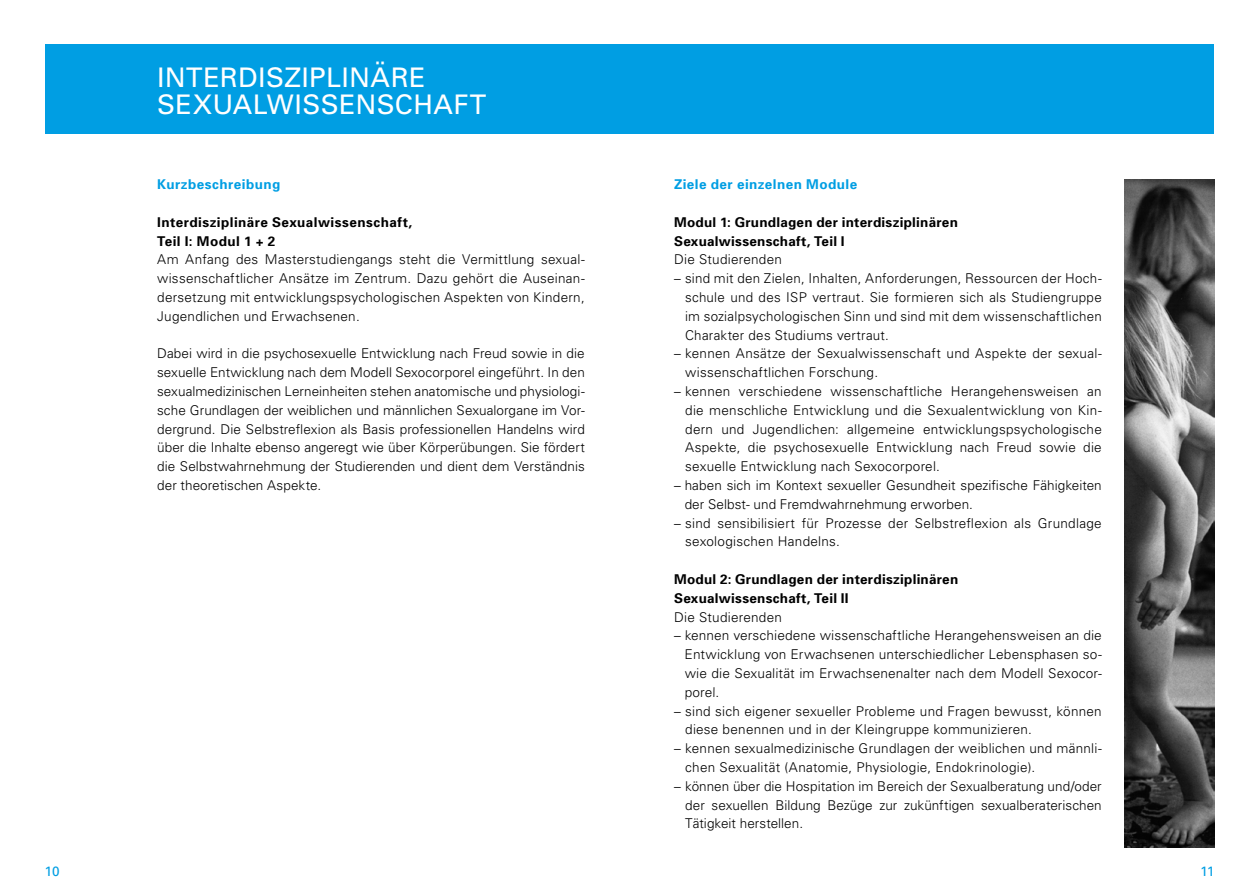
<style>
.page{position:relative;width:1259px;height:893px;background:#fff}
.page>*{position:absolute;margin:0;border:0;box-sizing:border-box;transform-origin:0 0}
.t1{font:27px/27px "Univers";letter-spacing:.015em;color:#fff}
.t2{font:300 13.5px/18.8px "Univers";letter-spacing:.015em;color:#000;text-align:justify}
.t3{font:700 13.5px/18.8px "Univers";letter-spacing:.02em;color:#000}
.t4{font:700 13.5px "Univers";letter-spacing:.035em;color:#009ee3}
.t5{font:13.5px "Univers";color:#009ee3}
</style>
<div class="page">
<div style="left:45px;top:45px;width:584px;height:89px;background:#009ee3"></div>
<div style="left:629px;top:45px;width:585px;height:89px;background:#009ee3"></div>
<img style="left:1124px;top:179px;width:90px;height:668px">
<h1 class="t1" style="left:157px;top:63px;width:331px">INTERDISZIPLINÄRE<br>SEXUALWISSENSCHAFT</h1>
<p class="t4" style="left:157px;top:176px;width:125px">Kurzbeschreibung</p>
<p class="t3" style="left:157px;top:212px;width:256px">Interdisziplinäre Sexualwissenschaft,<br>Teil I: Modul 1 + 2</p>
<p class="t2" style="left:157px;top:250px;width:429px">Am Anfang des Masterstudiengangs steht die Vermittlung sexual&shy;wissenschaftlicher Ansätze im Zentrum. Dazu gehört die Auseinan&shy;dersetzung mit entwicklungspsychologischen Aspekten von Kindern, Jugendlichen und Erwachsenen.</p>
<p class="t2" style="left:157px;top:344px;width:429px">Dabei wird in die psychosexuelle Entwicklung nach Freud sowie in die sexuelle Entwicklung nach dem Modell Sexocorporel eingeführt. In den sexualmedizinischen Lerneinheiten stehen anatomische und physiologi&shy;sche Grundlagen der weiblichen und männlichen Sexualorgane im Vor&shy;dergrund. Die Selbstreflexion als Basis professionellen Handelns wird über die Inhalte ebenso angeregt wie über Körperübungen. Sie fördert die Selbstwahrnehmung der Studierenden und dient dem Verständnis der theoretischen Aspekte.</p>
<p class="t4" style="left:674px;top:176px;width:185px">Ziele der einzelnen Module</p>
<p class="t3" style="left:674px;top:212px;width:285px">Modul 1: Grundlagen der interdisziplinären<br>Sexualwissenschaft, Teil I</p>
<p class="t2" style="left:674px;top:250px;width:109px">Die Studierenden</p>
<p class="t2" style="left:685px;top:269px;width:418px;text-indent:-11px">– sind mit den Zielen, Inhalten, Anforderungen, Ressourcen der Hoch&shy;schule und des ISP vertraut. Sie formieren sich als Studiengruppe im sozialpsychologischen Sinn und sind mit dem wissenschaftlichen Charakter des Studiums vertraut.</p>
<p class="t2" style="left:685px;top:344px;width:418px;text-indent:-11px">– kennen Ansätze der Sexualwissenschaft und Aspekte der sexual&shy;wissenschaftlichen Forschung.</p>
<p class="t2" style="left:685px;top:381px;width:418px;text-indent:-11px">– kennen verschiedene wissenschaftliche Herangehensweisen an die menschliche Entwicklung und die Sexualentwicklung von Kin&shy;dern und Jugendlichen: allgemeine entwicklungspsychologische Aspekte, die psychosexuelle Entwicklung nach Freud sowie die sexuelle Entwicklung nach Sexocorporel.</p>
<p class="t2" style="left:684px;top:475px;width:419px;text-indent:-11px">– haben sich im Kontext sexueller Gesundheit spezifische Fähigkeiten der Selbst- und Fremdwahrnehmung erworben.</p>
<p class="t2" style="left:685px;top:513px;width:418px;text-indent:-11px">– sind sensibilisiert für Prozesse der Selbstreflexion als Grundlage sexologischen Handelns.</p>
<p class="t3" style="left:674px;top:569px;width:286px">Modul 2: Grundlagen der interdisziplinären<br>Sexualwissenschaft, Teil II</p>
<p class="t2" style="left:674px;top:607px;width:109px">Die Studierenden</p>
<p class="t2" style="left:684px;top:626px;width:419px;text-indent:-10px">– kennen verschiedene wissenschaftliche Herangehensweisen an die Entwicklung von Erwachsenen unterschiedlicher Lebensphasen so&shy;wie die Sexualität im Erwachsenenalter nach dem Modell Sexocor&shy;porel.</p>
<p class="t2" style="left:685px;top:701px;width:418px;text-indent:-11px">– sind sich eigener sexueller Probleme und Fragen bewusst, können diese benennen und in der Kleingruppe kommunizieren.</p>
<p class="t2" style="left:685px;top:739px;width:418px;text-indent:-11px">– kennen sexualmedizinische Grundlagen der weiblichen und männli&shy;chen Sexualität (Anatomie, Physiologie, Endokrinologie).</p>
<p class="t2" style="left:685px;top:776px;width:418px;text-indent:-11px">– können über die Hospitation im Bereich der Sexualberatung und/oder der sexuellen Bildung Bezüge zur zukünftigen sexualberaterischen Tätigkeit herstellen.</p>
<p class="t5" style="left:45px;top:862px;width:17px">10</p>
<p class="t5" style="left:1200px;top:862px;width:16px">11</p>
</div>
